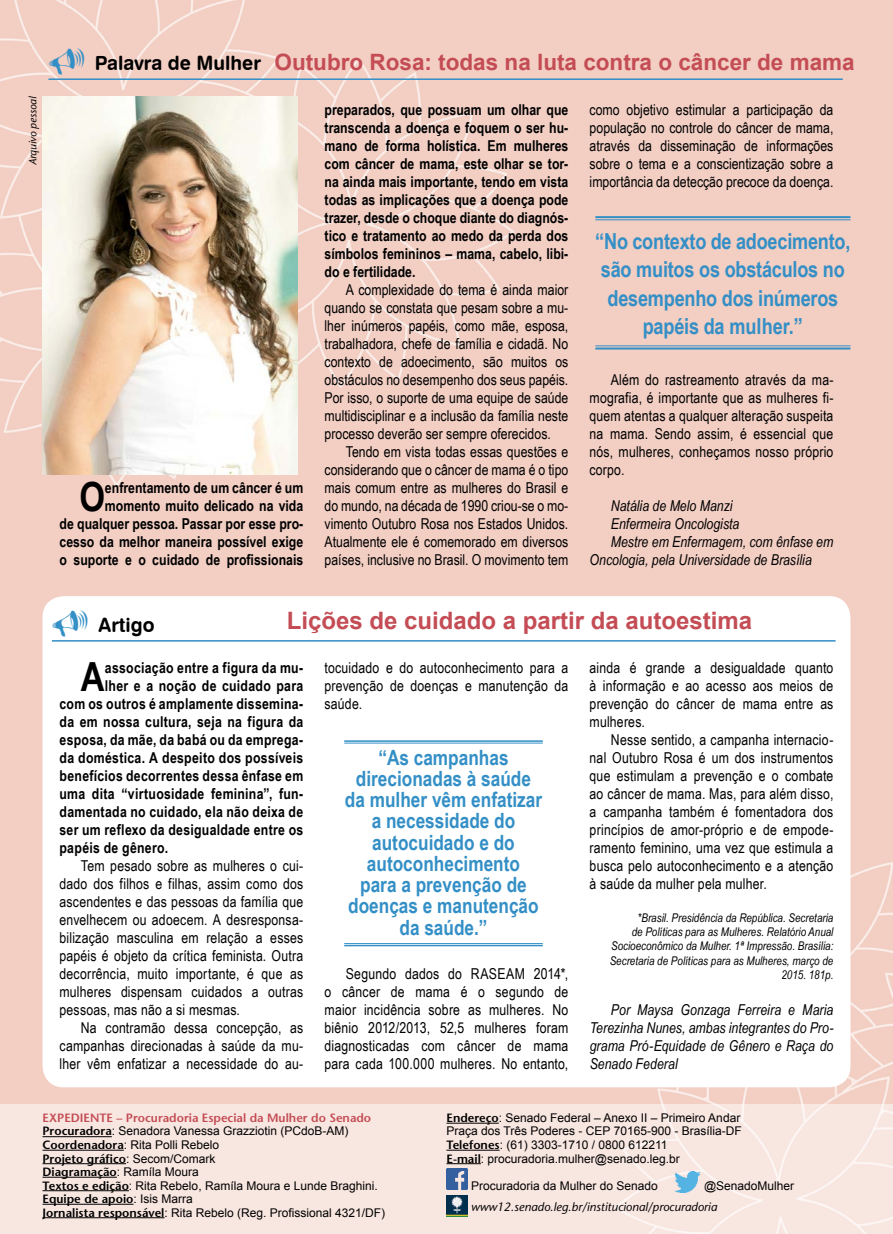
<style>
.page{position:relative;width:893px;height:1234px;background:#fff}
.page>*{position:absolute;margin:0;border:0;box-sizing:border-box;transform-origin:0 0}
.t1{font:700 40.2px "Arial Narrow";color:#000}
.t2{font:700 24px "Arial";color:#c44d55}
.t3{font:700 22.5px "Arial";color:#c44d55}
.t4{font:700 22.05px/28.5px "Arial Narrow";letter-spacing:-.01em;color:#338fc6;text-align:center}
.t5{font:700 21px/21.3px "Arial Narrow";color:#338fc6;text-align:center}
.t6{font:19.5px "Swiss 721 BT Bold Rounded";color:#000}
.t7{font:15px/18px "Arial Narrow";letter-spacing:.01em;color:#000;text-align:justify}
.t8{font:700 15px/18px "Arial Narrow";letter-spacing:.015em;color:#000;text-align:right}
.t9{font:italic 15px/18px "Arial Narrow";color:#000;text-align:justify}
.t10{font:12px/13.5px "Arial";color:#000}
.t11{font:italic 12px/14.4px "Arial Narrow";color:#000;text-align:right}
.t12{font:600 12px "Stone Sans Std";color:#000}
.t13{font:600 12px "Stone Sans Std";color:#c44d55}
.t14{font:italic 500 12px "Stone Sans Std";color:#000}
.t15{font:italic 500 10.5px "Stone Sans Std";letter-spacing:-.005em;color:#000}
.s1{font-family:"Stone Sans Std";font-weight:600}
.s2{font-family:"Arial";font-weight:400}
</style>
<div class="page">
<div style="left:0;top:0;width:893px;height:1103px;background:#f2cec3"></div>
<div style="left:0;top:1103px;width:893px;height:130px;background:#f8e6e0"></div>
<hr style="left:43px;top:1136px;width:69px;height:1px;background:#000">
<hr style="left:43px;top:1149px;width:81px;height:1px;background:#000">
<hr style="left:43px;top:1163px;width:83px;height:1px;background:#000">
<hr style="left:43px;top:1176px;width:74px;height:1px;background:#000">
<hr style="left:43px;top:1190px;width:86px;height:1px;background:#000">
<hr style="left:43px;top:1203px;width:91px;height:1px;background:#000">
<hr style="left:43px;top:1217px;width:122px;height:1px;background:#000">
<hr style="left:446px;top:1122px;width:53px;height:1px;background:#000">
<hr style="left:446px;top:1149px;width:54px;height:1px;background:#000">
<hr style="left:446px;top:1163px;width:35px;height:1px;background:#000">
<img style="left:446px;top:1168px;width:22px;height:21px">
<img style="left:674px;top:1170px;width:27px;height:22px">
<img style="left:446px;top:1195px;width:22px;height:21px">
<hr style="left:48px;top:78px;width:795px;height:2px;background:#338fc6">
<div style="left:43px;top:596px;width:807px;height:491px;background:#fff;border-radius:21px"></div>
<hr style="left:52px;top:640px;width:784px;height:1px;background:#338fc6">
<img style="left:43px;top:97px;width:255px;height:377px">
<hr style="left:595px;top:216px;width:255px;height:2px;background:#338fc6">
<hr style="left:595px;top:219px;width:255px;height:1px;background:#338fc6">
<hr style="left:595px;top:345px;width:255px;height:1px;background:#338fc6">
<hr style="left:595px;top:347px;width:255px;height:2px;background:#338fc6">
<hr style="left:344px;top:740px;width:199px;height:1px;background:#338fc6">
<hr style="left:344px;top:742px;width:199px;height:1px;background:#338fc6">
<hr style="left:344px;top:943px;width:199px;height:1px;background:#338fc6">
<hr style="left:344px;top:944px;width:199px;height:2px;background:#338fc6">
<svg style="left:49px;top:47px;width:35px;height:27px"></svg>
<p class="t15" style="left:27px;top:165px;width:71px;rotate:-90deg">Arquivo pessoal</p>
<h3 class="t6" style="left:95px;top:51px;width:168px">Palavra de Mulher</h3>
<h3 class="t3" style="left:275px;top:47px;width:582px">Outubro Rosa: todas na luta contra o câncer de mama</h3>
<h1 class="t1" style="left:79px;top:466px;width:27px">O</h1>
<p class="t8" style="left:60px;top:478px;width:245px">enfrentamento de um câncer é um momento muito delicado na vida<br>de qualquer pessoa. Passar por esse pro&shy;cesso da melhor maneira possível exige o suporte e o cuidado de profissionais</p>
<p class="t8" style="left:325px;top:100px;width:245px;text-align:justify">preparados, que possuam um olhar que transcenda a doença e foquem o ser hu&shy;mano de forma holística. Em mulheres com câncer de mama, este olhar se tor&shy;na ainda mais importante, tendo em vista todas as implicações que a doença pode trazer, desde o choque diante do diagnós&shy;tico e tratamento ao medo da perda dos símbolos femininos – mama, cabelo, libi&shy;do e fertilidade.</p>
<p class="t7" style="left:325px;top:280px;width:245px;text-indent:21px">A complexidade do tema é ainda maior quando se constata que pesam sobre a mu&shy;lher inúmeros papéis, como mãe, esposa, trabalhadora, chefe de família e cidadã. No contexto de adoecimento, são muitos os obstáculos no desempenho dos seus papéis.<br>Por isso, o suporte de uma equipe de saúde multidisciplinar e a inclusão da família neste processo deverão ser sempre oferecidos.</p>
<p class="t7" style="left:325px;top:442px;width:245px;text-indent:21px">Tendo em vista todas essas questões e considerando que o câncer de mama é o tipo mais comum entre as mulheres do Brasil e do mundo, na década de 1990 criou-se o mo&shy;vimento Outubro Rosa nos Estados Unidos.<br>Atualmente ele é comemorado em diversos países, inclusive no Brasil. O movimento tem</p>
<p class="t7" style="left:590px;top:100px;width:245px">como objetivo estimular a participação da população no controle do câncer de mama, através da disseminação de informações sobre o tema e a conscientização sobre a importância da detecção precoce da doença.</p>
<h3 class="t4" style="left:595px;top:225px;width:257px">“No contexto de adoecimento, são muitos os obstáculos no desempenho dos inúmeros papéis da mulher.”</h3>
<p class="t7" style="left:590px;top:370px;width:245px;text-indent:21px">Além do rastreamento através da ma&shy;mografia, é importante que as mulheres fi&shy;quem atentas a qualquer alteração suspeita na mama. Sendo assim, é essencial que nós, mulheres, conheçamos nosso próprio corpo.</p>
<p class="t9" style="left:611px;top:496px;width:123px">Natália de Melo Manzi</p>
<p class="t9" style="left:611px;top:514px;width:130px">Enfermeira Oncologista</p>
<p class="t9" style="left:611px;top:532px;width:224px">Mestre em Enfermagem, com ênfase em</p>
<p class="t9" style="left:590px;top:550px;width:224px">Oncologia, pela Universidade de Brasília</p>
<h3 class="t6" style="left:98px;top:612px;width:58px">Artigo</h3>
<h2 class="t2" style="left:287px;top:604px;width:467px">Lições de cuidado a partir da autoestima</h2>
<h1 class="t1" style="left:81px;top:646px;width:25px">A</h1>
<p class="t8" style="left:105px;top:658px;width:200px">associação entre a figura da mu-</p>
<p class="t8" style="left:105px;top:676px;width:200px">lher e a noção de cuidado para</p>
<p class="t8" style="left:60px;top:694px;width:245px">com os outros é amplamente dissemina-</p>
<p class="t8" style="left:60px;top:712px;width:245px">da em nossa cultura, seja na figura da</p>
<p class="t8" style="left:60px;top:730px;width:245px">esposa, da mãe, da babá ou da emprega-</p>
<p class="t8" style="left:60px;top:748px;width:245px">da doméstica. A despeito dos possíveis</p>
<p class="t8" style="left:60px;top:766px;width:245px">benefícios decorrentes dessa ênfase em</p>
<p class="t8" style="left:60px;top:784px;width:245px">uma dita “virtuosidade feminina”, fun-</p>
<p class="t8" style="left:60px;top:802px;width:245px">damentada no cuidado, ela não deixa de</p>
<p class="t8" style="left:60px;top:820px;width:245px">ser um reflexo da desigualdade entre os</p>
<p class="t8" style="left:60px;top:838px;width:110px">papéis de gênero.</p>
<p class="t7" style="left:60px;top:856px;width:245px;text-indent:21px">Tem pesado sobre as mulheres o cui&shy;dado dos filhos e filhas, assim como dos ascendentes e das pessoas da família que envelhecem ou adoecem. A desresponsa&shy;bilização masculina em relação a esses papéis é objeto da crítica feminista. Outra decorrência, muito importante, é que as mulheres dispensam cuidados a outras pessoas, mas não a si mesmas.</p>
<p class="t7" style="left:60px;top:1018px;width:245px;text-indent:21px">Na contramão dessa concepção, as campanhas direcionadas à saúde da mu&shy;lher vêm enfatizar a necessidade do au-</p>
<p class="t7" style="left:325px;top:658px;width:245px">tocuidado e do autoconhecimento para a prevenção de doenças e manutenção da saúde.</p>
<h3 class="t5" style="left:345px;top:745px;width:199px">“As campanhas direcionadas à saúde da mulher vêm enfatizar a necessidade do autocuidado e do autoconhecimento<br>para a prevenção de doenças e manutenção da saúde.”</h3>
<p class="t7" style="left:325px;top:964px;width:245px;text-indent:21px">Segundo dados do RASEAM 2014*, o câncer de mama é o segundo de maior incidência sobre as mulheres. No biênio 2012/2013, 52,5 mulheres foram diagnosticadas com câncer de mama para cada 100.000 mulheres. No entanto,</p>
<p class="t7" style="left:590px;top:658px;width:245px">ainda é grande a desigualdade quanto à informação e ao acesso aos meios de prevenção do câncer de mama entre as mulheres.</p>
<p class="t7" style="left:590px;top:730px;width:245px;text-indent:21px">Nesse sentido, a campanha internacio&shy;nal Outubro Rosa é um dos instrumentos que estimulam a prevenção e o combate ao câncer de mama. Mas, para além disso, a campanha também é fomentadora dos princípios de amor-próprio e de empode&shy;ramento feminino, uma vez que estimula a busca pelo autoconhecimento e a atenção à saúde da mulher pela mulher.</p>
<p class="t11" style="left:610px;top:909px;width:225px">*Brasil. Presidência da República. Secretaria<br>de Políticas para as Mulheres. Relatório Anual Socioeconômico da Mulher. 1ª Impressão. Brasília:<br>Secretaria de Políticas para as Mulheres, março de 2015. 181p.</p>
<p class="t9" style="left:590px;top:1000px;width:245px;text-indent:21px">Por Maysa Gonzaga Ferreira e Maria Terezinha Nunes, ambas integrantes do Pro&shy;grama Pró-Equidade de Gênero e Raça do Senado Federal</p>
<p class="t13" style="left:43px;top:1110px;width:330px">EXPEDIENTE – Procuradoria Especial da Mulher do Senado</p>
<p class="t10" style="left:43px;top:1124px;width:307px"><span class="s1">Procuradora</span>: Senadora Vanessa Grazziotin (PCdoB-AM)<br><span class="s1">Coordenadora</span>: Rita Polli Rebelo</p>
<p class="t12" style="left:43px;top:1150px;width:174px">Projeto gráfico<span class="s2">: Secom/Comark</span></p>
<p class="t10" style="left:43px;top:1164px;width:337px"><span class="s1">Diagramação</span>: Ramíla Moura<br><span class="s1">Textos e edição</span>: Rita Rebelo, Ramíla Moura e Lunde Braghini.</p>
<p class="t12" style="left:43px;top:1191px;width:152px">Equipe de apoio<span class="s2">: Isis Marra</span></p>
<p class="t10" style="left:43px;top:1205px;width:344px"><span class="s1">Jornalista responsável</span>: Rita Rebelo (Reg. Profissional 4321/DF)</p>
<p class="t10" style="left:446px;top:1110px;width:297px"><span class="s1">Endereço</span>: Senado Federal – Anexo II – Primeiro Andar Praça dos Três Poderes - CEP 70165-900 - Brasília-DF <span class="s1">Telefones</span>: (61) 3303-1710 / 0800 612211<br><span class="s1">E-mail</span>: procuradoria.mulher@senado.leg.br</p>
<p class="t10" style="left:471px;top:1178px;width:188px">Procuradoria da Mulher do Senado</p>
<p class="t10" style="left:704px;top:1178px;width:92px">@SenadoMulher</p>
<p class="t14" style="left:471px;top:1198px;width:248px">www12.senado.leg.br/institucional/procuradoria</p>
</div>
